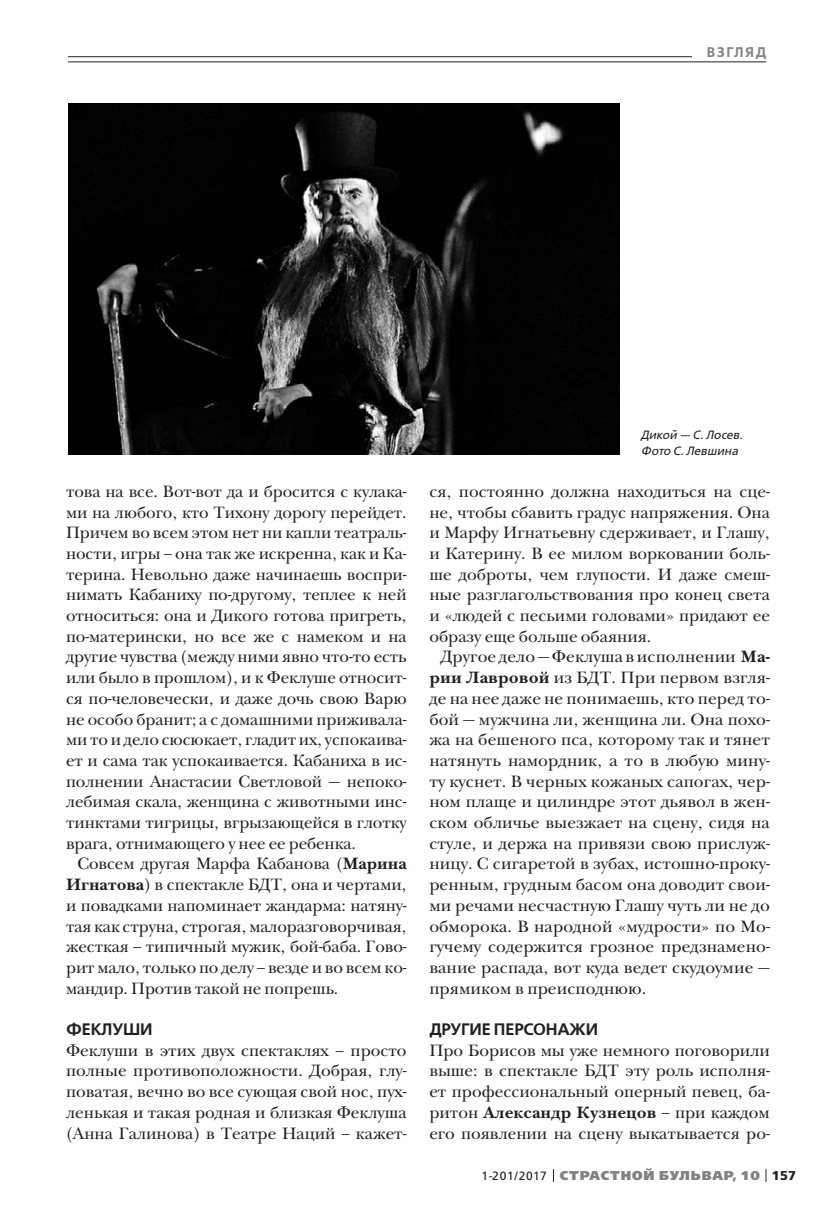
<style>
.page{position:relative;width:823px;height:1219px;background:#fff}
.page>*{position:absolute;margin:0;border:0;box-sizing:border-box;transform-origin:0 0}
.t1{font:17px/20.6px "New Baskerville ITC";color:#231f20;text-align:justify}
.t2{font:600 16.6px "Free Set";letter-spacing:-.005em;color:#231f20}
.t3{font:600 14px "Free Set";letter-spacing:.11em;color:#808285}
.t4{font:800 12.8px "Free Set";letter-spacing:.07em;color:#808285}
.t5{font:italic 12px/16px "Free Set";color:#231f20}
.s1{font-weight:700}
.s2{font-weight:400;font-size:12px;color:#231f20}
.s3{font-weight:700;color:#231f20}
</style>
<div class="page">
<svg style="left:765px;top:1169px;width:1px;height:13px"></svg>
<hr style="left:68px;top:56px;width:697px;height:1px;background:#231f20">
<div style="left:692px;top:41px;width:73px;height:21px;background:#fff"></div>
<hr style="left:68px;top:62px;width:697px;height:1px;background:#231f20">
<img style="left:69px;top:104px;width:550px;height:351px">
<p class="t3" style="left:706px;top:45px;width:61px">ВЗГЛЯД</p>
<p class="t1" style="left:66px;top:483px;width:342px">това на все. Вот-вот да и бросится с кулака&shy;ми на любого, кто Тихону дорогу перейдет.<br>Причем во всем этом нет ни капли театраль&shy;ности, игры – она так же искренна, как и Ка&shy;терина. Невольно даже начинаешь воспри&shy;нимать Кабаниху по-другому, теплее к ней относиться: она и Дикого готова пригреть, по-матерински, но все же с намеком и на другие чувства (между ними явно что-то есть или было в прошлом), и к Феклуше относит&shy;ся по-человечески, и даже дочь свою Варю не особо бранит; а с домашними приживала&shy;ми то и дело сюсюкает, гладит их, успокаива&shy;ет и сама так успокаивается. Кабаниха в ис&shy;полнении Анастасии Светловой — непоко&shy;лебимая скала, женщина с животными инс&shy;тинктами тигрицы, вгрызающейся в глотку врага, отнимающего у нее ее ребенка.</p>
<p class="t1" style="left:66px;top:855px;width:342px;text-indent:11px">Совсем другая Марфа Кабанова (<span class="s1">Марина Игнатова</span>) в спектакле БДТ, она и чертами, и повадками напоминает жандарма: натяну&shy;тая как струна, строгая, малоразговорчивая, жесткая – типичный мужик, бой-баба. Гово&shy;рит мало, только по делу – везде и во всем ко&shy;мандир. Против такой не попрешь.</p>
<p class="t2" style="left:66px;top:1021px;width:88px">ФЕКЛУШИ</p>
<p class="t1" style="left:66px;top:1041px;width:342px">Феклуши в этих двух спектаклях – просто полные противоположности. Добрая, глу&shy;поватая, вечно во все сующая свой нос, пух&shy;ленькая и такая родная и близкая Феклуша (Анна Галинова) в Театре Наций – кажет-</p>
<p class="t5" style="left:640px;top:428px;width:103px">Дикой — С. Лосев.<br>Фото С. Левшина</p>
<p class="t1" style="left:429px;top:483px;width:342px">ся, постоянно должна находиться на сце&shy;не, чтобы сбавить градус напряжения. Она и Марфу Игнатьевну сдерживает, и Глашу, и Катерину. В ее милом ворковании боль&shy;ше доброты, чем глупости. И даже смеш&shy;ные разглагольствования про конец света и «людей с песьими головами» придают ее образу еще больше обаяния.</p>
<p class="t1" style="left:429px;top:648px;width:342px;text-indent:11px">Другое дело — Феклуша в исполнении <span class="s1">Ма&shy;рии Лавровой</span> из БДТ. При первом взгля&shy;де на нее даже не понимаешь, кто перед то&shy;бой — мужчина ли, женщина ли. Она похо&shy;жа на бешеного пса, которому так и тянет натянуть намордник, а то в любую мину&shy;ту куснет. В черных кожаных сапогах, чер&shy;ном плаще и цилиндре этот дьявол в жен&shy;ском обличье выезжает на сцену, сидя на стуле, и держа на привязи свою прислуж&shy;ницу. С сигаретой в зубах, истошно-проку&shy;ренным, грудным басом она доводит свои&shy;ми речами несчастную Глашу чуть ли не до обморока. В народной «мудрости» по Мо&shy;гучему содержится грозное предзнамено&shy;вание распада, вот куда ведет скудоумие — прямиком в преисподнюю.</p>
<p class="t2" style="left:429px;top:1021px;width:170px">ДРУГИЕ ПЕРСОНАЖИ</p>
<p class="t1" style="left:429px;top:1041px;width:342px">Про Борисов мы уже немного поговорили выше: в спектакле БДТ эту роль исполня&shy;ет профессиональный оперный певец, ба&shy;ритон <span class="s1">Александр Кузнецов</span> – при каждом его появлении на сцену выкатывается ро-</p>
<p class="t4" style="left:481px;top:1169px;width:316px"><span class="s2">1-201/2017</span> СТРАСТНОЙ БУЛЬВАР, 10 <span class="s3">157</span></p>
</div>
